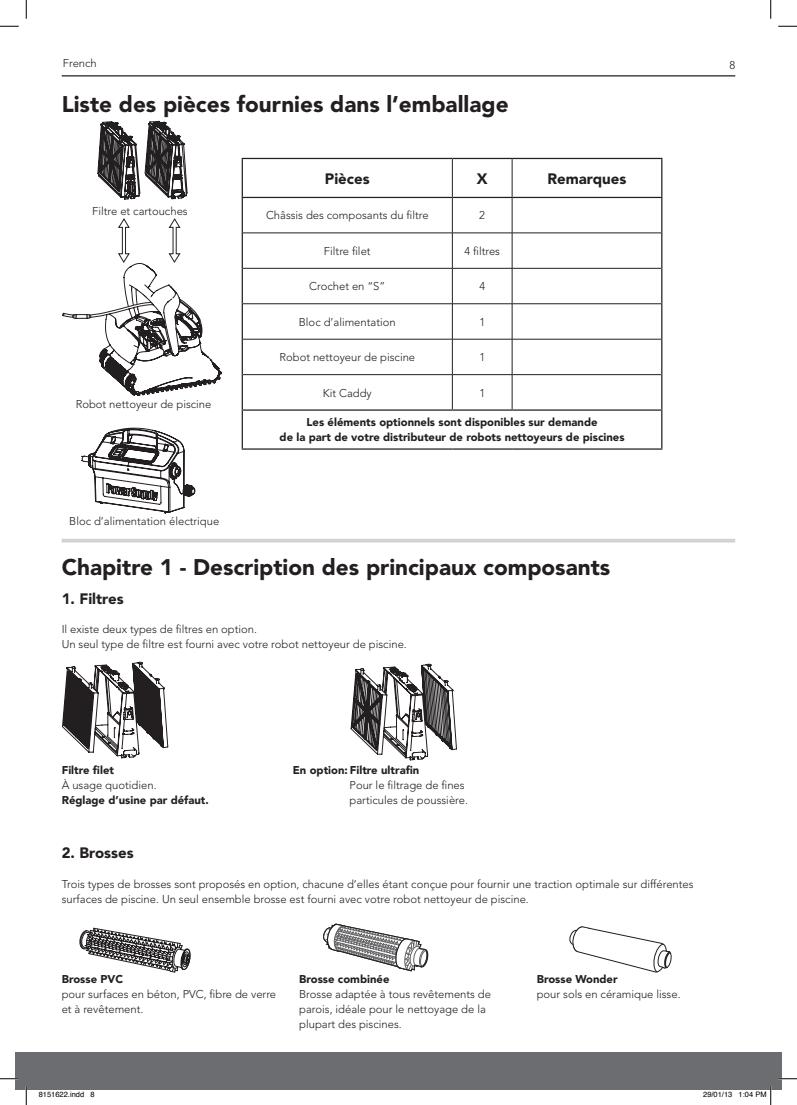
<style>
.page{position:relative;width:797px;height:1105px;background:#fff}
.page>*{position:absolute;margin:0;border:0;box-sizing:border-box;transform-origin:0 0}
.t1{font:900 22.5px "Avenir LT";color:#231f20}
.t2{font:900 15px "Avenir LT";color:#231f20}
.t3{font:300 11.25px/15px "Avenir";color:#231f20}
.t4{font:900 11.25px/15px "Avenir LT";color:#231f20;text-align:center}
.t5{font:7.5px "Helvetica";color:#000}
</style>
<div class="page">
<hr style="left:62px;top:75px;width:673px;height:1px;background:#231f20">
<div style="left:16px;top:1052px;width:765px;height:37px;background:#6c6d70"></div>
<svg style="left:243px;top:159px;width:418px;height:38px"></svg>
<div style="left:452px;top:158px;width:60px;height:39px;background:#fff"></div>
<hr style="left:242px;top:158px;width:210px;height:1px;background:#231f20">
<hr style="left:452px;top:158px;width:60px;height:1px;background:#231f20">
<hr style="left:512px;top:158px;width:150px;height:1px;background:#231f20">
<hr style="left:242px;top:198px;width:1px;height:35px;background:#231f20">
<hr style="left:661px;top:198px;width:1px;height:35px;background:#231f20">
<hr style="left:242px;top:233px;width:1px;height:35px;background:#231f20">
<hr style="left:661px;top:233px;width:1px;height:35px;background:#231f20">
<hr style="left:242px;top:268px;width:1px;height:36px;background:#231f20">
<hr style="left:661px;top:268px;width:1px;height:36px;background:#231f20">
<hr style="left:242px;top:304px;width:1px;height:35px;background:#231f20">
<hr style="left:661px;top:304px;width:1px;height:35px;background:#231f20">
<hr style="left:242px;top:339px;width:1px;height:36px;background:#231f20">
<hr style="left:661px;top:339px;width:1px;height:36px;background:#231f20">
<hr style="left:242px;top:375px;width:1px;height:34px;background:#231f20">
<hr style="left:661px;top:375px;width:1px;height:34px;background:#231f20">
<hr style="left:242px;top:411px;width:1px;height:37px;background:#231f20">
<hr style="left:661px;top:411px;width:1px;height:37px;background:#231f20">
<hr style="left:242px;top:448px;width:210px;height:2px;background:#231f20">
<hr style="left:452px;top:448px;width:60px;height:2px;background:#231f20">
<hr style="left:512px;top:448px;width:150px;height:2px;background:#231f20">
<hr style="left:242px;top:409px;width:210px;height:2px;background:#231f20">
<hr style="left:452px;top:409px;width:60px;height:2px;background:#231f20">
<hr style="left:512px;top:409px;width:150px;height:2px;background:#231f20">
<hr style="left:242px;top:159px;width:1px;height:38px;background:#231f20">
<hr style="left:661px;top:159px;width:1px;height:38px;background:#231f20">
<hr style="left:452px;top:159px;width:1px;height:38px;background:#231f20">
<hr style="left:512px;top:159px;width:1px;height:38px;background:#231f20">
<hr style="left:452px;top:198px;width:1px;height:35px;background:#231f20">
<hr style="left:512px;top:198px;width:1px;height:35px;background:#231f20">
<hr style="left:243px;top:233px;width:209px;height:1px;background:#231f20">
<hr style="left:452px;top:233px;width:60px;height:1px;background:#231f20">
<hr style="left:452px;top:233px;width:1px;height:35px;background:#231f20">
<hr style="left:512px;top:233px;width:149px;height:1px;background:#231f20">
<hr style="left:512px;top:233px;width:1px;height:35px;background:#231f20">
<hr style="left:243px;top:268px;width:209px;height:1px;background:#231f20">
<hr style="left:452px;top:268px;width:60px;height:1px;background:#231f20">
<hr style="left:452px;top:268px;width:1px;height:36px;background:#231f20">
<hr style="left:512px;top:268px;width:149px;height:1px;background:#231f20">
<hr style="left:512px;top:268px;width:1px;height:36px;background:#231f20">
<hr style="left:243px;top:304px;width:209px;height:1px;background:#231f20">
<hr style="left:452px;top:304px;width:60px;height:1px;background:#231f20">
<hr style="left:452px;top:304px;width:1px;height:35px;background:#231f20">
<hr style="left:512px;top:304px;width:149px;height:1px;background:#231f20">
<hr style="left:512px;top:304px;width:1px;height:35px;background:#231f20">
<hr style="left:243px;top:339px;width:209px;height:1px;background:#231f20">
<hr style="left:452px;top:339px;width:60px;height:1px;background:#231f20">
<hr style="left:452px;top:339px;width:1px;height:35px;background:#231f20">
<hr style="left:512px;top:339px;width:149px;height:1px;background:#231f20">
<hr style="left:512px;top:339px;width:1px;height:35px;background:#231f20">
<hr style="left:243px;top:374px;width:209px;height:1px;background:#231f20">
<hr style="left:452px;top:374px;width:60px;height:1px;background:#231f20">
<hr style="left:452px;top:375px;width:1px;height:34px;background:#231f20">
<hr style="left:512px;top:374px;width:149px;height:1px;background:#231f20">
<hr style="left:512px;top:375px;width:1px;height:34px;background:#231f20">
<hr style="left:242px;top:197px;width:210px;height:1px;background:#231f20">
<hr style="left:452px;top:197px;width:60px;height:1px;background:#231f20">
<hr style="left:512px;top:197px;width:150px;height:1px;background:#231f20">
<svg style="left:350px;top:664px;width:107px;height:96px"></svg>
<svg style="left:62px;top:662px;width:106px;height:96px"></svg>
<hr style="left:62px;top:539px;width:673px;height:3px;background:#d1d2d4">
<svg style="left:97px;top:121px;width:90px;height:78px"></svg>
<svg style="left:82px;top:428px;width:113px;height:85px"></svg>
<svg style="left:62px;top:218px;width:159px;height:178px"></svg>
<svg style="left:323px;top:923px;width:106px;height:49px"></svg>
<svg style="left:79px;top:927px;width:112px;height:46px"></svg>
<svg style="left:569px;top:926px;width:103px;height:47px"></svg>
<svg style="left:0;top:25px;width:19px;height:2px"></svg>
<svg style="left:778px;top:25px;width:19px;height:2px"></svg>
<svg style="left:0;top:1078px;width:19px;height:1px"></svg>
<svg style="left:778px;top:1078px;width:19px;height:1px"></svg>
<svg style="left:25px;top:0;width:2px;height:19px"></svg>
<svg style="left:25px;top:1086px;width:2px;height:19px"></svg>
<svg style="left:770px;top:0;width:1px;height:19px"></svg>
<svg style="left:739px;top:1086px;width:32px;height:19px"></svg>
<p class="t3" style="left:63px;top:56px;width:35px">French</p>
<p class="t3" style="left:729px;top:58px;width:7px">8</p>
<h1 class="t1" style="left:62px;top:91px;width:448px">Liste des pièces fournies dans l’emballage</h1>
<p class="t3" style="left:92px;top:203px;width:97px">Filtre et cartouches</p>
<p class="t3" style="left:76px;top:397px;width:137px">Robot nettoyeur de piscine</p>
<p class="t3" style="left:69px;top:513px;width:152px">Bloc d’alimentation électrique</p>
<h2 class="t2" style="left:325px;top:169px;width:46px">Pièces</h2>
<h2 class="t2" style="left:477px;top:169px;width:12px">X</h2>
<h2 class="t2" style="left:547px;top:169px;width:80px">Remarques</h2>
<p class="t3" style="left:266px;top:208px;width:164px">Châssis des composants du filtre</p>
<p class="t3" style="left:479px;top:208px;width:7px">2</p>
<p class="t3" style="left:324px;top:243px;width:48px">Filtre filet</p>
<p class="t3" style="left:464px;top:243px;width:37px">4 filtres</p>
<p class="t3" style="left:309px;top:279px;width:78px">Crochet en “S”</p>
<p class="t3" style="left:479px;top:279px;width:7px">4</p>
<p class="t3" style="left:299px;top:314px;width:98px">Bloc d’alimentation</p>
<p class="t3" style="left:479px;top:314px;width:7px">1</p>
<p class="t3" style="left:279px;top:350px;width:137px">Robot nettoyeur de piscine</p>
<p class="t3" style="left:479px;top:350px;width:7px">1</p>
<p class="t3" style="left:323px;top:385px;width:50px">Kit Caddy</p>
<p class="t3" style="left:479px;top:385px;width:7px">1</p>
<p class="t4" style="left:279px;top:415px;width:346px">Les éléments optionnels sont disponibles sur demande<br>de la part de votre distributeur de robots nettoyeurs de piscines</p>
<h1 class="t1" style="left:62px;top:553px;width:550px">Chapitre 1 - Description des principaux composants</h1>
<h2 class="t2" style="left:62px;top:590px;width:63px">1. Filtres</h2>
<p class="t3" style="left:62px;top:622px;width:346px">Il existe deux types de filtres en option.<br>Un seul type de filtre est fourni avec votre robot nettoyeur de piscine.</p>
<p class="t4" style="left:62px;top:762px;width:54px">Filtre filet</p>
<p class="t3" style="left:62px;top:778px;width:96px">à usage quotidien.</p>
<p class="t4" style="left:62px;top:792px;width:149px">Réglage d’usine par défaut.</p>
<p class="t4" style="left:293px;top:762px;width:128px">En option: Filtre ultrafin</p>
<p class="t3" style="left:349px;top:778px;width:120px">Pour le filtrage de fines particules de poussière.</p>
<h2 class="t2" style="left:62px;top:844px;width:73px">2. Brosses</h2>
<p class="t3" style="left:62px;top:876px;width:633px">Trois types de brosses sont proposés en option, chacune d’elles étant conçue pour fournir une traction optimale sur différentes surfaces de piscine. Un seul ensemble brosse est fourni avec votre robot nettoyeur de piscine.</p>
<p class="t4" style="left:62px;top:971px;width:63px">Brosse PVC</p>
<p class="t3" style="left:62px;top:986px;width:216px">pour surfaces en béton, PVC, fibre de verre et à revêtement.</p>
<p class="t4" style="left:299px;top:971px;width:92px">Brosse combinée</p>
<p class="t3" style="left:299px;top:986px;width:193px">Brosse adaptée à tous revêtements de parois, idéale pour le nettoyage de la plupart des piscines.</p>
<p class="t4" style="left:536px;top:971px;width:82px">Brosse Wonder</p>
<p class="t3" style="left:536px;top:986px;width:145px">pour sols en céramique lisse.</p>
<p class="t5" style="left:39px;top:1090px;width:57px">8151622.indd 8</p>
<p class="t5" style="left:703px;top:1090px;width:65px">29/01/13 1:04 PM</p>
</div>
